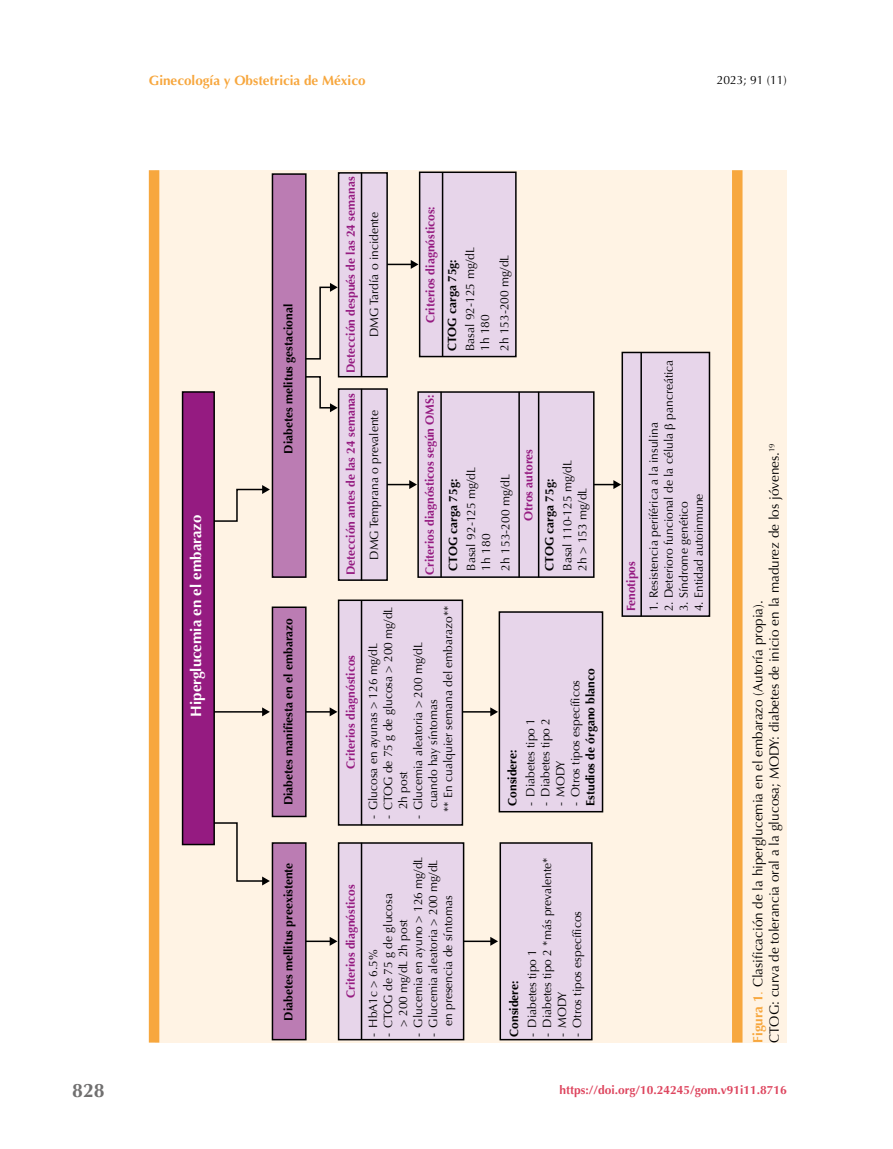
<style>
.page{position:relative;width:893px;height:1149px;background:#fff}
.page>*{position:absolute;margin:0;border:0;box-sizing:border-box;transform-origin:0 0}
.t1{font:700 19.5px "Optima";color:#706f6f}
.t2{font:700 15px "Optima";color:#fff}
.t3{font:13.5px/16.5px "Optima";color:#000}
.t4{font:700 13.5px "Optima";color:#f7a73e}
.t5{font:12px/15px "Optima";color:#000}
.t6{font:700 12px "Optima";color:#951b81}
.t7{font:700 12px "Optima";color:#000}
.t8{font:700 12px "Optima";color:#de465f}
.s1{font-weight:700;color:#f7a73e}
.s2{color:#f7a73e}
</style>
<div class="page">
<div style="left:156px;top:170px;width:631px;height:872px;background:#fff3e4"></div>
<div style="left:732px;top:170px;width:10px;height:872px;background:#f7a73e"></div>
<div style="left:149px;top:170px;width:10px;height:872px;background:#f7a73e"></div>
<svg style="left:209px;top:822px;width:61px;height:63px"></svg>
<hr style="left:208px;top:711px;width:55px;height:1px;background:#000">
<svg style="left:262px;top:707px;width:8px;height:9px"></svg>
<hr style="left:299px;top:711px;width:32px;height:1px;background:#000">
<svg style="left:330px;top:707px;width:7px;height:9px"></svg>
<hr style="left:380px;top:483px;width:31px;height:2px;background:#000">
<svg style="left:409px;top:480px;width:8px;height:9px"></svg>
<hr style="left:380px;top:263px;width:32px;height:2px;background:#000">
<svg style="left:411px;top:260px;width:7px;height:9px"></svg>
<hr style="left:578px;top:483px;width:37px;height:2px;background:#000">
<svg style="left:613px;top:480px;width:8px;height:9px"></svg>
<hr style="left:459px;top:711px;width:33px;height:1px;background:#000">
<svg style="left:490px;top:707px;width:8px;height:9px"></svg>
<hr style="left:299px;top:940px;width:32px;height:1px;background:#000">
<svg style="left:330px;top:937px;width:7px;height:8px"></svg>
<hr style="left:459px;top:940px;width:33px;height:1px;background:#000">
<svg style="left:490px;top:937px;width:8px;height:8px"></svg>
<svg style="left:215px;top:485px;width:55px;height:37px"></svg>
<svg style="left:307px;top:283px;width:31px;height:77px"></svg>
<svg style="left:307px;top:375px;width:31px;height:37px"></svg>
<div style="left:183px;top:392px;width:31px;height:452px;background:#951b81"></div>
<div style="left:182px;top:391px;width:33px;height:454px;border:2px solid #000"></div>
<div style="left:272px;top:842px;width:34px;height:197px;background:#bb7cb3"></div>
<div style="left:272px;top:842px;width:35px;height:198px;border:2px solid #000"></div>
<div style="left:339px;top:842px;width:125px;height:197px;background:#e7d5ea"></div>
<div style="left:338px;top:842px;width:126px;height:198px;border:2px solid #000"></div>
<div style="left:500px;top:842px;width:92px;height:197px;background:#e7d5ea"></div>
<div style="left:499px;top:842px;width:94px;height:198px;border:2px solid #000"></div>
<div style="left:272px;top:607px;width:34px;height:209px;background:#bb7cb3"></div>
<div style="left:272px;top:606px;width:35px;height:211px;border:2px solid #000"></div>
<div style="left:272px;top:174px;width:34px;height:403px;background:#bb7cb3"></div>
<div style="left:272px;top:173px;width:35px;height:404px;border:2px solid #000"></div>
<hr style="left:361px;top:842px;width:1px;height:197px;background:#000">
<div style="left:339px;top:600px;width:123px;height:224px;background:#e7d5ea"></div>
<div style="left:338px;top:599px;width:125px;height:226px;border:2px solid #000"></div>
<div style="left:499px;top:612px;width:103px;height:199px;background:#e7d5ea"></div>
<div style="left:499px;top:611px;width:104px;height:201px;border:2px solid #000"></div>
<hr style="left:361px;top:600px;width:1px;height:224px;background:#000">
<div style="left:339px;top:389px;width:48px;height:191px;background:#e7d5ea"></div>
<div style="left:338px;top:388px;width:50px;height:192px;border:2px solid #000"></div>
<hr style="left:361px;top:388px;width:1px;height:192px;background:#000">
<div style="left:622px;top:352px;width:87px;height:264px;background:#e7d5ea"></div>
<div style="left:621px;top:351px;width:89px;height:265px;border:2px solid #000"></div>
<hr style="left:640px;top:352px;width:2px;height:264px;background:#000">
<div style="left:418px;top:392px;width:176px;height:185px;background:#e7d5ea"></div>
<div style="left:417px;top:391px;width:178px;height:186px;border:2px solid #000"></div>
<hr style="left:440px;top:391px;width:2px;height:186px;background:#000">
<hr style="left:518px;top:391px;width:2px;height:186px;background:#000">
<hr style="left:538px;top:391px;width:1px;height:186px;background:#000">
<div style="left:339px;top:173px;width:48px;height:203px;background:#e7d5ea"></div>
<div style="left:338px;top:172px;width:50px;height:205px;border:2px solid #000"></div>
<hr style="left:361px;top:172px;width:1px;height:205px;background:#000">
<div style="left:420px;top:172px;width:96px;height:184px;background:#e7d5ea"></div>
<div style="left:419px;top:171px;width:98px;height:186px;border:2px solid #000"></div>
<hr style="left:442px;top:172px;width:1px;height:184px;background:#000">
<h1 class="t1" style="left:72px;top:1079px;width:34px">828</h1>
<p class="t4" style="left:149px;top:73px;width:218px">Ginecología y Obstetricia de México</p>
<p class="t5" style="left:717px;top:73px;width:72px">2023; 91 (11)</p>
<p class="t2" style="left:187px;top:716px;width:203px;rotate:-90deg">Hiperglucemia en el embarazo</p>
<p class="t7" style="left:282px;top:453px;width:151px;rotate:-90deg">Diabetes melitus gestacional</p>
<p class="t7" style="left:282px;top:805px;width:189px;rotate:-90deg">Diabetes manifiesta en el embarazo</p>
<p class="t7" style="left:282px;top:1020px;width:160px;rotate:-90deg">Diabetes mellitus preexistente</p>
<p class="t6" style="left:344px;top:373px;width:198px;rotate:-90deg">Detección después de las 24 semanas</p>
<p class="t6" style="left:344px;top:575px;width:184px;rotate:-90deg">Detección antes de las 24 semanas</p>
<p class="t5" style="left:367px;top:337px;width:126px;rotate:-90deg">DMG Tardía o incidente</p>
<p class="t5" style="left:367px;top:559px;width:151px;rotate:-90deg">DMG Temprana o prevalente</p>
<p class="t6" style="left:424px;top:323px;width:118px;rotate:-90deg">Criterios diagnósticos:</p>
<p class="t7" style="left:445px;top:351px;width:93px;rotate:-90deg">CTOG carga 75g:</p>
<p class="t5" style="left:463px;top:351px;width:105px;rotate:-90deg">Basal 92-125 mg/dL<br>1h 180</p>
<p class="t5" style="left:497px;top:351px;width:98px;rotate:-90deg">2h 153-200 mg/dL</p>
<p class="t6" style="left:423px;top:574px;width:182px;rotate:-90deg">Criterios diagnósticos según OMS:</p>
<p class="t7" style="left:446px;top:570px;width:93px;rotate:-90deg">CTOG carga 75g:</p>
<p class="t5" style="left:464px;top:570px;width:105px;rotate:-90deg">Basal 92-125 mg/dL<br>1h 180</p>
<p class="t5" style="left:498px;top:570px;width:98px;rotate:-90deg">2h 153-200 mg/dL</p>
<p class="t6" style="left:521px;top:521px;width:74px;rotate:-90deg">Otros autores</p>
<p class="t5" style="left:560px;top:570px;width:112px;rotate:-90deg">Basal 110-125 mg/dL<br>2h &gt; 153 mg/dL</p>
<p class="t7" style="left:542px;top:570px;width:93px;rotate:-90deg">CTOG carga 75g:</p>
<p class="t6" style="left:344px;top:768px;width:115px;rotate:-90deg">Criterios diagnósticos</p>
<p class="t5" style="left:381px;top:809px;width:204px;text-indent:-10px;rotate:-90deg">- CTOG de 75 g de glucosa &gt; 200 mg/dL<br>2h post</p>
<p class="t5" style="left:411px;top:811px;width:207px;text-indent:-8px;rotate:-90deg">- Glucemia aleatoria &gt; 200 mg/dL cuando hay síntomas<br>** En cualquier semana del embarazo**</p>
<p class="t5" style="left:366px;top:819px;width:177px;rotate:-90deg">- Glucosa en ayunas &gt; 126 mg/dL</p>
<p class="t7" style="left:505px;top:805px;width:58px;rotate:-90deg">Considere:</p>
<p class="t5" style="left:568px;top:805px;width:127px;rotate:-90deg">- Otros tipos específicos</p>
<p class="t7" style="left:583px;top:805px;width:139px;rotate:-90deg">Estudios de órgano blanco</p>
<p class="t5" style="left:523px;top:805px;width:89px;rotate:-90deg">- Diabetes tipo 1</p>
<p class="t5" style="left:538px;top:805px;width:89px;rotate:-90deg">- Diabetes tipo 2</p>
<p class="t5" style="left:553px;top:805px;width:47px;rotate:-90deg">- MODY</p>
<p class="t6" style="left:344px;top:997px;width:115px;rotate:-90deg">Criterios diagnósticos</p>
<p class="t5" style="left:411px;top:1036px;width:181px;rotate:-90deg">- Glucemia en ayuno &gt; 126 mg/dL</p>
<p class="t5" style="left:426px;top:1025px;width:168px;text-indent:-11px;rotate:-90deg">- Glucemia aleatoria &gt; 200 mg/dL en presencia de síntomas</p>
<p class="t5" style="left:381px;top:1026px;width:135px;text-indent:-10px;rotate:-90deg">- CTOG de 75 g de glucosa &gt; 200 mg/dL 2h post</p>
<p class="t5" style="left:366px;top:1036px;width:88px;rotate:-90deg">- HbA1c &gt; 6.5%</p>
<p class="t7" style="left:507px;top:1036px;width:58px;rotate:-90deg">Considere:</p>
<p class="t5" style="left:540px;top:1036px;width:181px;rotate:-90deg">- Diabetes tipo 2 *más prevalente*</p>
<p class="t5" style="left:570px;top:1036px;width:127px;rotate:-90deg">- Otros tipos específicos</p>
<p class="t5" style="left:525px;top:1036px;width:89px;rotate:-90deg">- Diabetes tipo 1</p>
<p class="t5" style="left:555px;top:1036px;width:47px;rotate:-90deg">- MODY</p>
<p class="t6" style="left:624px;top:611px;width:52px;rotate:-90deg">Fenotipos</p>
<p class="t5" style="left:661px;top:611px;width:253px;rotate:-90deg">2. Deterioro funcional de la célula pancreática</p>
<p class="t5" style="left:646px;top:611px;width:190px;rotate:-90deg">1. Resistencia periférica a la insulina</p>
<p class="t5" style="left:676px;top:611px;width:112px;rotate:-90deg">3. Síndrome genético</p>
<p class="t5" style="left:691px;top:611px;width:119px;rotate:-90deg">4. Entidad autoinmune</p>
<p class="t3" style="left:750px;top:1042px;width:600px;rotate:-90deg"><span class="s1">Figura 1</span><span class="s2">.</span> Clasificación de la hiperglucemia en el embarazo (Autoría propia).<br>CTOG: curva de tolerancia oral a la glucosa; MODY: diabetes de inicio en la madurez de los jóvenes.<sup>19</sup></p>
<p class="t8" style="left:559px;top:1082px;width:229px">https://doi.org/10.24245/gom.v91i11.8716</p>
</div>
